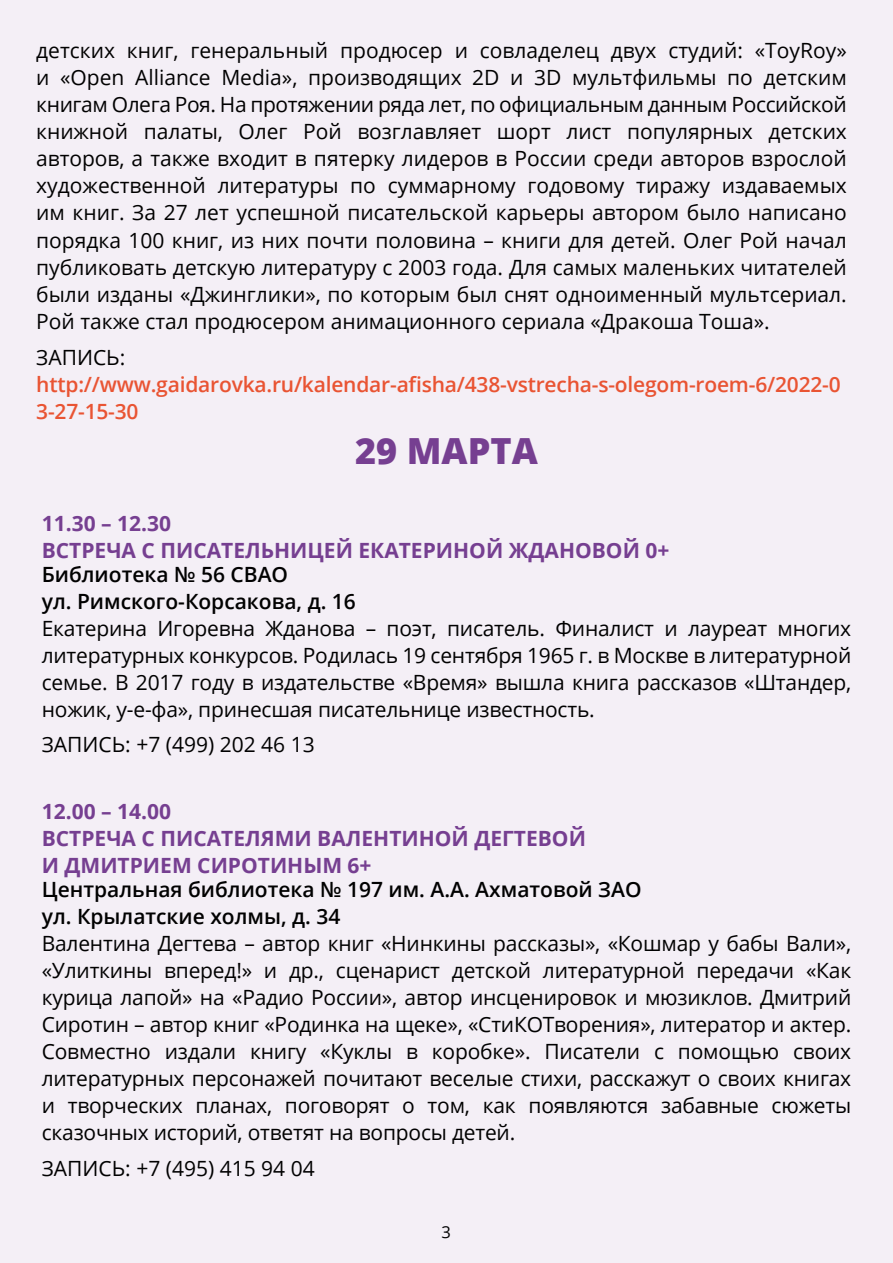
<style>
.page{position:relative;width:893px;height:1263px;background:#fff}
.page>*{position:absolute;margin:0;border:0;box-sizing:border-box;transform-origin:0 0}
.t1{font:800 36px "Open Sans";color:#763f91}
.t2{font:21px/27px "Open Sans";letter-spacing:-.01em;color:#010101;text-align:justify}
.t3{font:700 21px/27px "Open Sans";color:#763f91}
.t4{font:600 21px/27px "Open Sans";color:#010101}
.t5{font:600 21px/27px "Open Sans";letter-spacing:-.01em;color:#e95433}
.t6{font:16.5px "Open Sans";color:#010101}
</style>
<div class="page">
<div style="left:0;top:0;width:892px;height:1263px;background:#f4eff6"></div>
<p class="t2" style="left:36px;top:37px;width:812px">детских книг, генеральный продюсер и совладелец двух студий: «ToyRoy» и «Open Alliance Media», производящих 2D и 3D мультфильмы по детским книгам Олега Роя. На протяжении ряда лет, по официальным данным Российской книжной палаты, Олег Рой возглавляет шорт лист популярных детских авторов, а также входит в пятерку лидеров в России среди авторов взрослой художественной литературы по суммарному годовому тиражу издаваемых им книг. За 27 лет успешной писательской карьеры автором было написано порядка 100 книг, из них почти половина – книги для детей. Олег Рой начал публиковать детскую литературу с 2003 года. Для самых маленьких читателей были изданы «Джинглики», по которым был снят одноименный мультсериал.<br>Рой также стал продюсером анимационного сериала «Дракоша Тоша».</p>
<p class="t2" style="left:36px;top:343px;width:91px">ЗАПИСЬ:</p>
<p class="t5" style="left:36px;top:370px;width:806px">http://www.gaidarovka.ru/kalendar-afisha/438-vstrecha-s-olegom-roem-6/2022-0<br>3-27-15-30</p>
<h1 class="t1" style="left:355px;top:423px;width:184px">29 МАРТА</h1>
<p class="t3" style="left:42px;top:509px;width:629px">11.30 – 12.30<br>ВСТРЕЧА С ПИСАТЕЛЬНИЦЕЙ ЕКАТЕРИНОЙ ЖДАНОВОЙ 0+</p>
<p class="t4" style="left:42px;top:560px;width:316px">Библиотека № 56 СВАО<br>ул. Римского-Корсакова, д. 16</p>
<p class="t2" style="left:42px;top:614px;width:811px">Екатерина Игоревна Жданова – поэт, писатель. Финалист и лауреат многих литературных конкурсов. Родилась 19 сентября 1965 г. в Москве в литературной семье. В 2017 году в издательстве «Время» вышла книга рассказов «Штандер, ножик, у-е-фа», принесшая писательнице известность.</p>
<p class="t2" style="left:42px;top:731px;width:275px">ЗАПИСЬ: +7 (499) 202 46 13</p>
<p class="t3" style="left:42px;top:798px;width:546px">12.00 – 14.00<br>ВСТРЕЧА С ПИСАТЕЛЯМИ ВАЛЕНТИНОЙ ДЕГТЕВОЙ<br>И ДМИТРИЕМ СИРОТИНЫМ 6+</p>
<p class="t4" style="left:42px;top:876px;width:601px">Центральная библиотека № 197 им. А.А. Ахматовой ЗАО ул. Крылатские холмы, д. 34</p>
<p class="t2" style="left:42px;top:930px;width:811px">Валентина Дегтева – автор книг «Нинкины рассказы», «Кошмар у бабы Вали», «Улиткины вперед!» и др., сценарист детской литературной передачи «Как курица лапой» на «Радио России», автор инсценировок и мюзиклов. Дмитрий Сиротин – автор книг «Родинка на щеке», «СтиКОТворения», литератор и актер.<br>Совместно издали книгу «Куклы в коробке». Писатели с помощью своих литературных персонажей почитают веселые стихи, расскажут о своих книгах и творческих планах, поговорят о том, как появляются забавные сюжеты сказочных историй, ответят на вопросы детей.</p>
<p class="t2" style="left:42px;top:1154px;width:275px">ЗАПИСЬ: +7 (495) 415 94 04</p>
<p class="t6" style="left:442px;top:1221px;width:11px">3</p>
</div>
